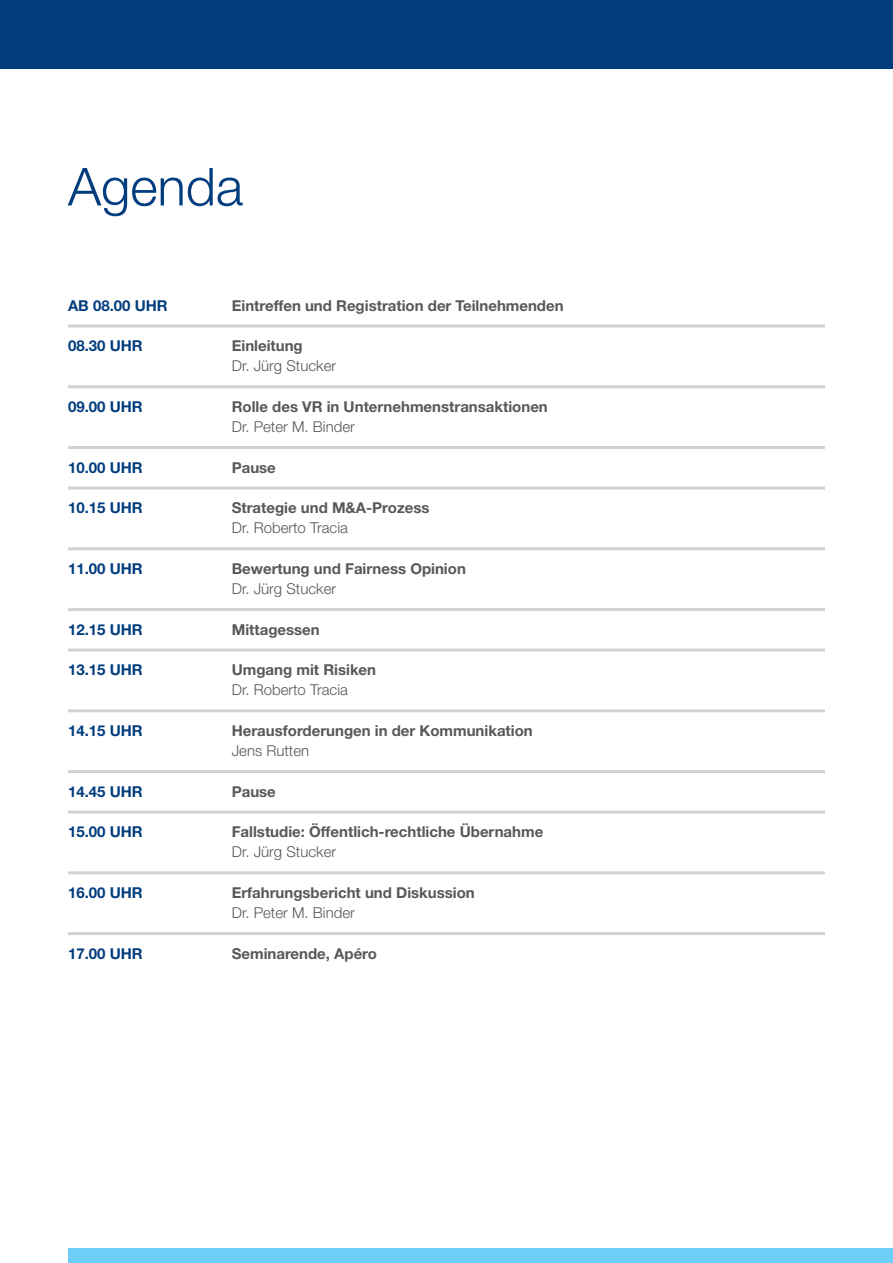
<style>
.page{position:relative;width:893px;height:1263px;background:#fff}
.page>*{position:absolute;margin:0;border:0;box-sizing:border-box;transform-origin:0 0}
.t1{font:300 52.5px "Helvetica Neue LT Std";color:#013d7d}
.t2{font:700 15px "Helvetica Neue LT Std";color:#57585a}
.t3{font:300 15px "Helvetica Neue LT Std";color:#57585a}
.t4{font:700 15px "Helvetica Neue LT Std";color:#013d7d}
</style>
<div class="page">
<hr style="left:68px;top:324px;width:757px;height:3px;background:#d1d2d4">
<hr style="left:68px;top:385px;width:757px;height:3px;background:#d1d2d4">
<hr style="left:68px;top:446px;width:757px;height:3px;background:#d1d2d4">
<hr style="left:68px;top:486px;width:757px;height:3px;background:#d1d2d4">
<hr style="left:68px;top:547px;width:757px;height:3px;background:#d1d2d4">
<hr style="left:68px;top:608px;width:757px;height:3px;background:#d1d2d4">
<hr style="left:68px;top:648px;width:757px;height:3px;background:#d1d2d4">
<hr style="left:68px;top:709px;width:757px;height:3px;background:#d1d2d4">
<hr style="left:68px;top:770px;width:757px;height:3px;background:#d1d2d4">
<hr style="left:68px;top:810px;width:757px;height:3px;background:#d1d2d4">
<hr style="left:68px;top:871px;width:757px;height:3px;background:#d1d2d4">
<hr style="left:68px;top:932px;width:757px;height:3px;background:#d1d2d4">
<div style="left:68px;top:1248px;width:825px;height:15px;background:#6bcff6"></div>
<div style="left:0;top:0;width:893px;height:68px;background:#013d7d"></div>
<h1 class="t1" style="left:68px;top:155px;width:177px">Agenda</h1>
<p class="t4" style="left:68px;top:296px;width:101px">AB 08.00 UHR</p>
<p class="t2" style="left:232px;top:296px;width:333px">Eintreffen und Registration der Teilnehmenden</p>
<p class="t4" style="left:68px;top:336px;width:76px">08.30 UHR</p>
<p class="t2" style="left:232px;top:336px;width:73px">Einleitung</p>
<p class="t3" style="left:232px;top:357px;width:106px">Dr. Jürg Stucker</p>
<p class="t4" style="left:68px;top:397px;width:76px">09.00 UHR</p>
<p class="t2" style="left:232px;top:397px;width:318px">Rolle des VR in Unternehmenstransaktionen</p>
<p class="t3" style="left:232px;top:417px;width:125px">Dr. Peter M. Binder</p>
<p class="t4" style="left:68px;top:458px;width:76px">10.00 UHR</p>
<p class="t2" style="left:232px;top:458px;width:46px">Pause</p>
<p class="t4" style="left:68px;top:498px;width:76px">10.15 UHR</p>
<p class="t2" style="left:232px;top:498px;width:199px">Strategie und M&amp;A-Prozess</p>
<p class="t3" style="left:232px;top:519px;width:118px">Dr. Roberto Tracia</p>
<p class="t4" style="left:68px;top:559px;width:76px">11.00 UHR</p>
<p class="t2" style="left:232px;top:559px;width:236px">Bewertung und Fairness Opinion</p>
<p class="t3" style="left:232px;top:579px;width:106px">Dr. Jürg Stucker</p>
<p class="t4" style="left:68px;top:620px;width:76px">12.15 UHR</p>
<p class="t2" style="left:232px;top:620px;width:90px">Mittagessen</p>
<p class="t4" style="left:68px;top:660px;width:76px">13.15 UHR</p>
<p class="t2" style="left:232px;top:660px;width:146px">Umgang mit Risiken</p>
<p class="t3" style="left:232px;top:681px;width:118px">Dr. Roberto Tracia</p>
<p class="t4" style="left:68px;top:721px;width:76px">14.15 UHR</p>
<p class="t2" style="left:232px;top:721px;width:303px">Herausforderungen in der Kommunikation</p>
<p class="t3" style="left:232px;top:741px;width:79px">Jens Rutten</p>
<p class="t4" style="left:68px;top:782px;width:76px">14.45 UHR</p>
<p class="t2" style="left:232px;top:782px;width:46px">Pause</p>
<p class="t4" style="left:68px;top:822px;width:76px">15.00 UHR</p>
<p class="t2" style="left:232px;top:822px;width:313px">Fallstudie: Öffentlich-rechtliche Übernahme</p>
<p class="t3" style="left:232px;top:843px;width:106px">Dr. Jürg Stucker</p>
<p class="t4" style="left:68px;top:883px;width:76px">16.00 UHR</p>
<p class="t2" style="left:232px;top:883px;width:245px">Erfahrungsbericht und Diskussion</p>
<p class="t3" style="left:232px;top:903px;width:125px">Dr. Peter M. Binder</p>
<p class="t4" style="left:68px;top:944px;width:76px">17.00 UHR</p>
<p class="t2" style="left:232px;top:944px;width:147px">Seminarende, Apéro</p>
</div>
